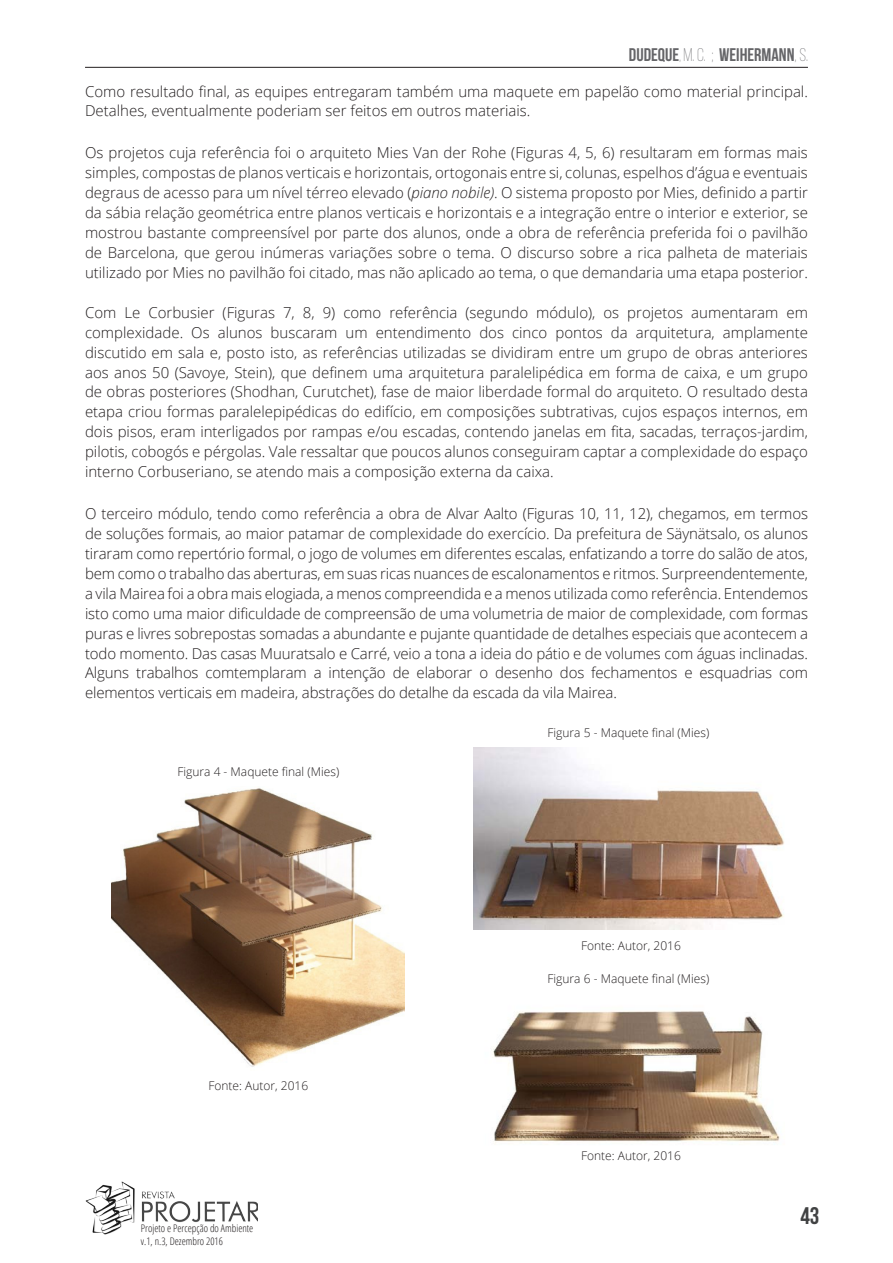
<style>
.page{position:relative;width:893px;height:1263px;background:#fff}
.page>*{position:absolute;margin:0;border:0;box-sizing:border-box;transform-origin:0 0}
.t1{font:700 24px "Bebas Neue";color:#414243}
.t2{font:700 18.3px "Bebas Neue";color:#656568}
.Corpo_Básico{font:300 15px/20px "Open Sans";color:#231f20;text-align:justify}
.Figuras{font:300 12px "Open Sans";color:#231f20}
.t3{font:300 condensed 10.5px "Open Sans";color:#231f20}
.s1{font-weight:300;font-size:16.5px}
.s2{font-weight:300}
.s3{font-style:italic}
</style>
<div class="page">
<img style="left:85px;top:1181px;width:173px;height:54px">
<hr style="left:85px;top:67px;width:723px;height:1px;background:#231f20">
<img style="left:112px;top:788px;width:293px;height:279px">
<img style="left:473px;top:747px;width:311px;height:183px">
<img style="left:493px;top:1011px;width:287px;height:132px">
<p class="t2" style="left:629px;top:45px;width:180px">DUDEQUE<span class="s1">,</span> <span class="s2">M. C. ;</span> WEIHERMANN<span class="s2">, S.</span></p>
<p class="Corpo_Básico" style="left:85px;top:81px;width:724px">Como resultado final, as equipes entregaram também uma maquete em papelão como material principal.<br>Detalhes, eventualmente poderiam ser feitos em outros materiais.</p>
<p class="Corpo_Básico" style="left:85px;top:142px;width:724px">Os projetos cuja referência foi o arquiteto Mies Van der Rohe (Figuras 4, 5, 6) resultaram em formas mais simples, compostas de planos verticais e horizontais, ortogonais entre si, colunas, espelhos d’água e eventuais degraus de acesso para um nível térreo elevado (<span class="s3">piano nobile)</span>. O sistema proposto por Mies, definido a partir da sábia relação geométrica entre planos verticais e horizontais e a integração entre o interior e exterior, se mostrou bastante compreensível por parte dos alunos, onde a obra de referência preferida foi o pavilhão de Barcelona, que gerou inúmeras variações sobre o tema. O discurso sobre a rica palheta de materiais utilizado por Mies no pavilhão foi citado, mas não aplicado ao tema, o que demandaria uma etapa posterior.</p>
<p class="Corpo_Básico" style="left:85px;top:302px;width:724px">Com Le Corbusier (Figuras 7, 8, 9) como referência (segundo módulo), os projetos aumentaram em complexidade. Os alunos buscaram um entendimento dos cinco pontos da arquitetura, amplamente discutido em sala e, posto isto, as referências utilizadas se dividiram entre um grupo de obras anteriores aos anos 50 (Savoye, Stein), que definem uma arquitetura paralelipédica em forma de caixa, e um grupo de obras posteriores (Shodhan, Curutchet), fase de maior liberdade formal do arquiteto. O resultado desta etapa criou formas paralelepipédicas do edifício, em composições subtrativas, cujos espaços internos, em dois pisos, eram interligados por rampas e/ou escadas, contendo janelas em fita, sacadas, terraços-jardim, pilotis, cobogós e pérgolas. Vale ressaltar que poucos alunos conseguiram captar a complexidade do espaço interno Corbuseriano, se atendo mais a composição externa da caixa.</p>
<p class="Corpo_Básico" style="left:85px;top:503px;width:724px">O terceiro módulo, tendo como referência a obra de Alvar Aalto (Figuras 10, 11, 12), chegamos, em termos de soluções formais, ao maior patamar de complexidade do exercício. Da prefeitura de Säynätsalo, os alunos tiraram como repertório formal, o jogo de volumes em diferentes escalas, enfatizando a torre do salão de atos, bem como o trabalho das aberturas, em suas ricas nuances de escalonamentos e ritmos. Surpreendentemente, a vila Mairea foi a obra mais elogiada, a menos compreendida e a menos utilizada como referência. Entendemos isto como uma maior dificuldade de compreensão de uma volumetria de maior de complexidade, com formas puras e livres sobrepostas somadas a abundante e pujante quantidade de detalhes especiais que acontecem a todo momento. Das casas Muuratsalo e Carré, veio a tona a ideia do pátio e de volumes com águas inclinadas.<br>Alguns trabalhos comtemplaram a intenção de elaborar o desenho dos fechamentos e esquadrias com elementos verticais em madeira, abstrações do detalhe da escada da vila Mairea.</p>
<p class="Figuras" style="left:177px;top:764px;width:163px">Figura 4 - Maquete final (Mies)</p>
<p class="Figuras" style="left:208px;top:1077px;width:101px">Fonte: Autor, 2016</p>
<p class="t3" style="left:141px;top:1221px;width:114px">Projeto e Percepção do Ambiente</p>
<p class="t3" style="left:141px;top:1234px;width:84px">v.1, n.3, Dezembro 2016</p>
<p class="Figuras" style="left:547px;top:724px;width:163px">Figura 5 - Maquete final (Mies)</p>
<p class="Figuras" style="left:581px;top:937px;width:101px">Fonte: Autor, 2016</p>
<p class="Figuras" style="left:547px;top:971px;width:163px">Figura 6 - Maquete final (Mies)</p>
<p class="Figuras" style="left:581px;top:1148px;width:101px">Fonte: Autor, 2016</p>
<h1 class="t1" style="left:800px;top:1203px;width:21px">43</h1>
</div>
